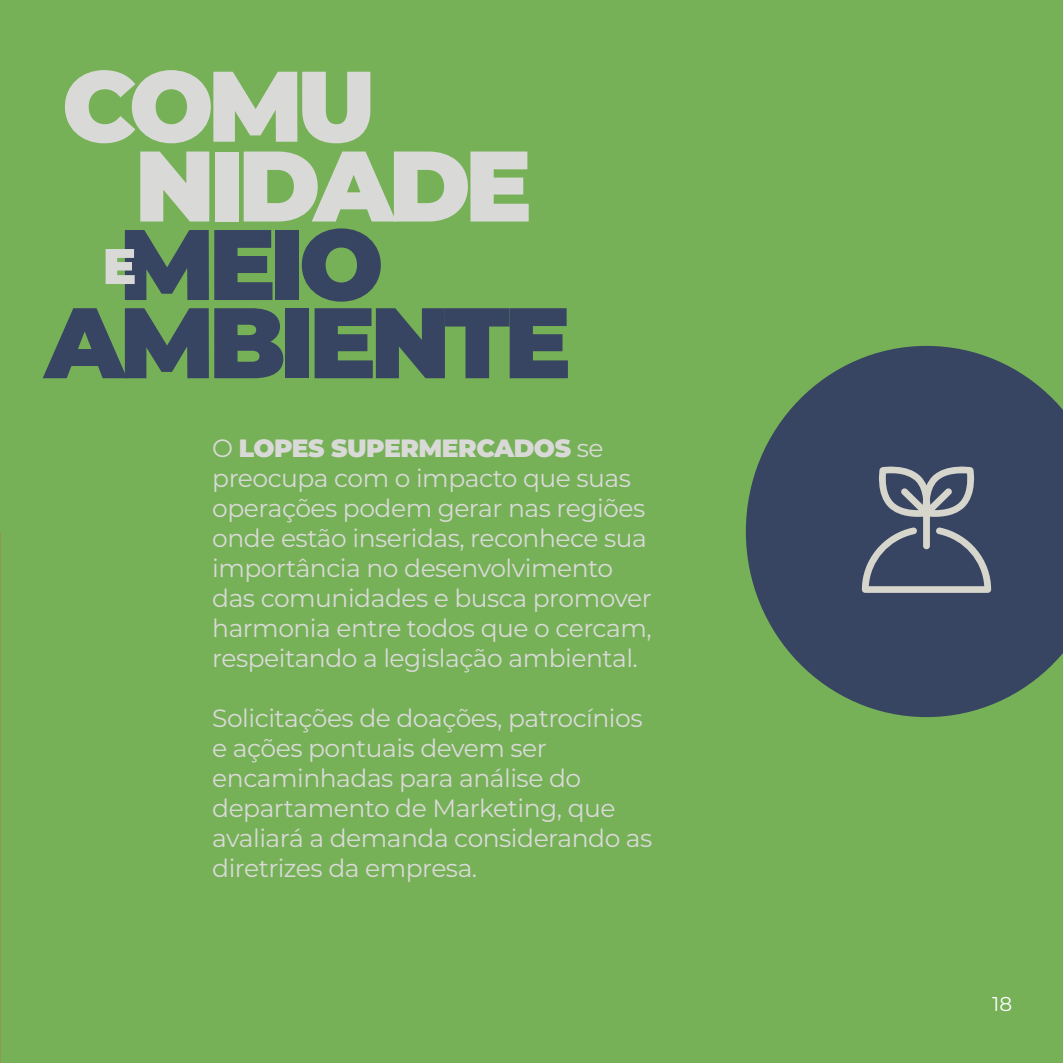
<style>
.page{position:relative;width:1063px;height:1063px;background:#76b057}
.page>*{position:absolute;margin:0;border:0;box-sizing:border-box;transform-origin:0 0}
.t1{font:900 100px/78.2px "Montserrat";letter-spacing:-.06em;color:#374462}
.t2{font:900 100px/79.8px "Montserrat";letter-spacing:-.06em;color:#d9dad7}
.t3{font:900 50px "Montserrat";color:#d9dad7}
.t4{font:25px/30px "Montserrat";letter-spacing:-.02em;color:#d9dad7}
.t5{font:20px "Montserrat";color:#fff}
.s1{font-weight:900}
</style>
<div class="page">
<svg style="left:746px;top:346px;width:317px;height:371px;fill:#374462"></svg>
<svg style="left:862px;top:463px;width:129px;height:130px;background:#60697d"></svg>
<h1 class="t2" style="left:135px;top:60px;width:399px;text-indent:-73px">COMU<br>NIDADE</h1>
<h1 class="t1" style="left:45px;top:219px;width:528px;text-indent:75px">MEIO<br>AMBIENTE</h1>
<h2 class="t3" style="left:103px;top:229px;width:35px">E</h2>
<p class="t4" style="left:212px;top:433px;width:441px">O <span class="s1">LOPES SUPERMERCADOS</span> se preocupa com o impacto que suas operações podem gerar nas regiões onde estão inseridas, reconhece sua importância no desenvolvimento das comunidades e busca promover harmonia entre todos que o cercam, respeitando a legislação ambiental.</p>
<p class="t4" style="left:212px;top:703px;width:442px">Solicitações de doações, patrocínios e ações pontuais devem ser encaminhadas para análise do departamento de Marketing, que avaliará a demanda considerando as diretrizes da empresa.</p>
<p class="t5" style="left:992px;top:991px;width:21px">18</p>
</div>
